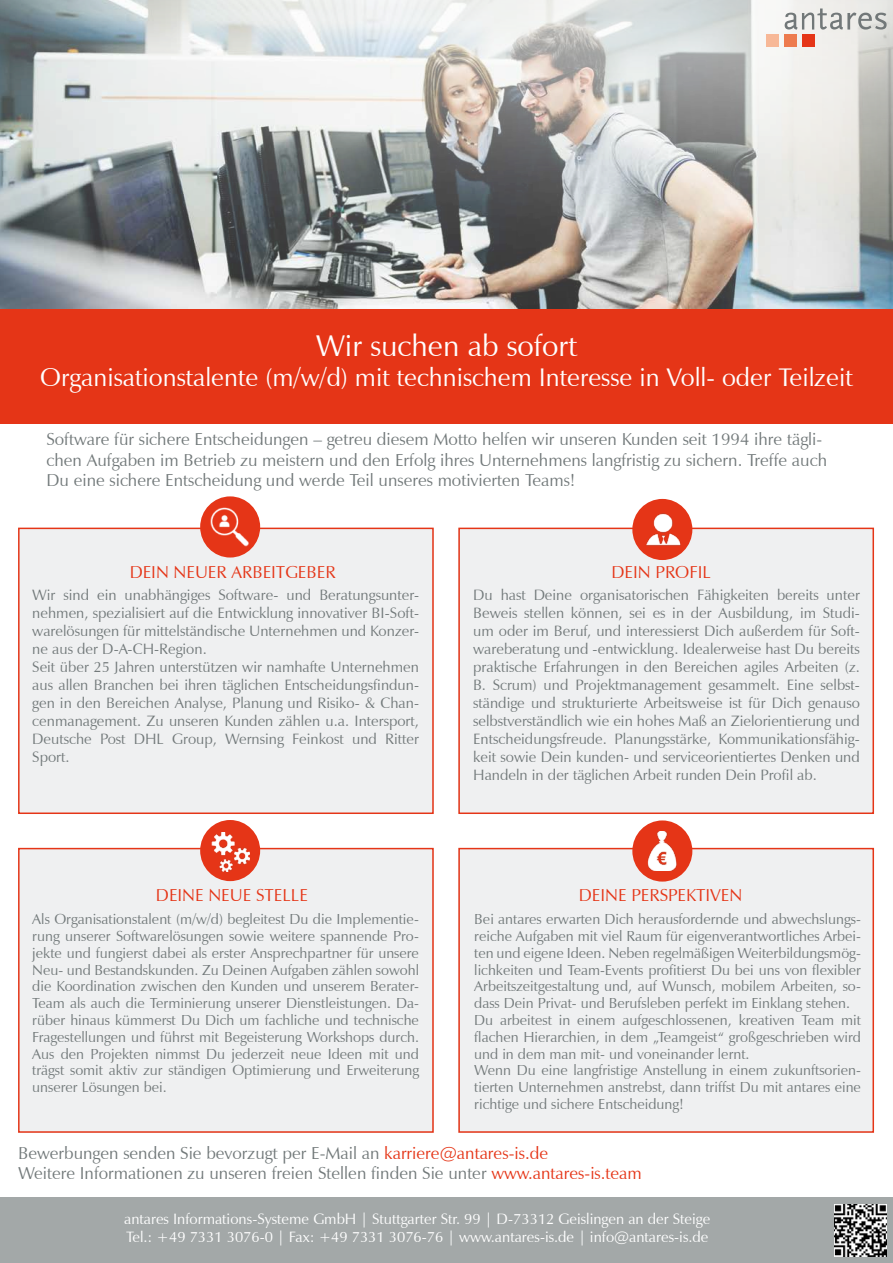
<style>
.page{position:relative;width:893px;height:1263px;background:#fff}
.page>*{position:absolute;margin:0;border:0;box-sizing:border-box;transform-origin:0 0}
.t1{font:30px "Zapf Humanist 601 BT";color:#fff}
.t2{font:25.5px "Zapf Humanist 601 BT";color:#fff}
.t3{font:17.25px/20.7px "Zapf Humanist 601 BT";color:#72797a}
.t4{font:17.25px "Zapf Humanist 601 BT";color:#e53517}
.t5{font:15px/18px "Zapf Humanist 601 BT";color:#72797a}
.t6{font:15px/18px "Zapf Humanist 601 BT";color:#fff}
.t7{font:14.55px/16.8px "Zapf Humanist 601 BT";color:#72797a;text-align:justify}
.s1{color:#e53517}
</style>
<div class="page">
<img style="left:0;top:0;width:893px;height:857px">
<div style="left:18px;top:528px;width:416px;height:284px;background:#eff0f1"></div>
<div style="left:458px;top:528px;width:416px;height:284px;background:#eff0f1"></div>
<div style="left:458px;top:848px;width:416px;height:285px;background:#eff0f1"></div>
<div style="left:18px;top:848px;width:416px;height:285px;background:#eff0f1"></div>
<div style="left:0;top:309px;width:893px;height:115px;background:#e53517"></div>
<div style="left:18px;top:528px;width:416px;height:286px;border:2px solid #e53517"></div>
<div style="left:458px;top:528px;width:416px;height:286px;border:2px solid #e53517"></div>
<div style="left:18px;top:848px;width:416px;height:285px;border:2px solid #e53517"></div>
<div style="left:458px;top:848px;width:416px;height:285px;border:2px solid #e53517"></div>
<div style="left:0;top:1197px;width:893px;height:66px;background:#a3a8a8"></div>
<div style="left:200px;top:496px;width:60px;height:61px;background:#e53517;border-radius:50%"></div>
<div style="left:632px;top:499px;width:60px;height:61px;background:#e53517;border-radius:50%"></div>
<div style="left:632px;top:820px;width:60px;height:61px;background:#e53517;border-radius:50%"></div>
<div style="left:200px;top:820px;width:60px;height:61px;background:#e53517;border-radius:50%"></div>
<div style="left:766px;top:34px;width:13px;height:12px;background:#f7b897"></div>
<div style="left:784px;top:34px;width:13px;height:12px;background:#ed7b4e"></div>
<div style="left:802px;top:34px;width:13px;height:12px;background:#e53517"></div>
<svg style="left:785px;top:9px;width:102px;height:21px;background:#c7c8c7"></svg>
<img style="left:834px;top:1204px;width:52px;height:52px">
<img style="left:646px;top:513px;width:35px;height:33px">
<img style="left:211px;top:833px;width:39px;height:38px">
<img style="left:647px;top:832px;width:30px;height:38px">
<img style="left:208px;top:503px;width:46px;height:46px">
<h1 class="t1" style="left:316px;top:327px;width:263px">Wir suchen ab sofort</h1>
<h2 class="t2" style="left:40px;top:362px;width:814px">Organisationstalente (m/w/d) mit technischem Interesse in Voll- oder Teilzeit</h2>
<p class="t3" style="left:46px;top:428px;width:782px">Software für sichere Entscheidungen – getreu diesem Motto helfen wir unseren Kunden seit 1994 ihre tägli&shy;chen Aufgaben im Betrieb zu meistern und den Erfolg ihres Unternehmens langfristig zu sichern. Treffe auch<br>Du eine sichere Entscheidung und werde Teil unseres motivierten Teams!</p>
<p class="t4" style="left:130px;top:561px;width:207px">DEIN NEUER ARBEITGEBER</p>
<p class="t4" style="left:612px;top:561px;width:101px">DEIN PROFIL</p>
<p class="t5" style="left:32px;top:586px;width:388px">Wir sind ein unabhängiges Software- und Beratungsunter&shy;nehmen, spezialisiert auf die Entwicklung innovativer BI-Soft&shy;warelösungen für mittelständische Unternehmen und Konzer&shy;ne aus der D-A-CH-Region.<br>Seit über 25 Jahren unterstützen wir namhafte Unternehmen aus allen Branchen bei ihren täglichen Entscheidungsfindun&shy;gen in den Bereichen Analyse, Planung und Risiko- &amp; Chan&shy;cenmanagement. Zu unseren Kunden zählen u.a. Intersport, Deutsche Post DHL Group, Wernsing Feinkost und Ritter Sport.</p>
<p class="t5" style="left:473px;top:586px;width:388px;text-align:justify">Du hast Deine organisatorischen Fähigkeiten bereits unter Beweis stellen können, sei es in der Ausbildung, im Studi&shy;um oder im Beruf, und interessierst Dich außerdem für Soft&shy;wareberatung und -entwicklung. Idealerweise hast Du bereits praktische Erfahrungen in den Bereichen agiles Arbeiten (z.<br>B. Scrum) und Projektmanagement gesammelt. Eine selbst&shy;ständige und strukturierte Arbeitsweise ist für Dich genauso selbstverständlich wie ein hohes Maß an Zielorientierung und Entscheidungsfreude. Planungsstärke, Kommunikationsfähig&shy;keit sowie Dein kunden- und serviceorientiertes Denken und Handeln in der täglichen Arbeit runden Dein Profil ab.</p>
<p class="t4" style="left:156px;top:885px;width:153px">DEINE NEUE STELLE</p>
<p class="t4" style="left:579px;top:885px;width:165px">DEINE PERSPEKTIVEN</p>
<p class="t7" style="left:32px;top:911px;width:388px">Als Organisationstalent (m/w/d) begleitest Du die Implementie&shy;rung unserer Softwarelösungen sowie weitere spannende Pro&shy;jekte und fungierst dabei als erster Ansprechpartner für unsere Neu- und Bestandskunden. Zu Deinen Aufgaben zählen sowohl die Koordination zwischen den Kunden und unserem Berater-Team als auch die Terminierung unserer Dienstleistungen. Da&shy;rüber hinaus kümmerst Du Dich um fachliche und technische Fragestellungen und führst mit Begeisterung Workshops durch.<br>Aus den Projekten nimmst Du jederzeit neue Ideen mit und trägst somit aktiv zur ständigen Optimierung und Erweiterung unserer Lösungen bei.</p>
<p class="t7" style="left:474px;top:911px;width:388px;text-align:left">Bei antares erwarten Dich herausfordernde und abwechslungs&shy;reiche Aufgaben mit viel Raum für eigenverantwortliches Arbei&shy;ten und eigene Ideen. Neben regelmäßigen Weiterbildungsmög&shy;lichkeiten und Team-Events profitierst Du bei uns von flexibler Arbeitszeitgestaltung und, auf Wunsch, mobilem Arbeiten, so&shy;dass Dein Privat- und Berufsleben perfekt im Einklang stehen.<br>Du arbeitest in einem aufgeschlossenen, kreativen Team mit flachen Hierarchien, in dem „Teamgeist“ großgeschrieben wird und in dem man mit- und voneinander lernt.<br>Wenn Du eine langfristige Anstellung in einem zukunftsorien&shy;tierten Unternehmen anstrebst, dann triffst Du mit antares eine richtige und sichere Entscheidung!</p>
<p class="t3" style="left:18px;top:1142px;width:625px">Bewerbungen senden Sie bevorzugt per E-Mail an <span class="s1">karriere@antares-is.de<br></span>Weitere Informationen zu unseren freien Stellen finden Sie unter <span class="s1">www.antares-is.team</span></p>
<p class="t6" style="left:124px;top:1210px;width:588px">antares Informations-Systeme GmbH | Stuttgarter Str. 99 | D-73312 Geislingen an der Steige<br>Tel.: +49 7331 3076-0 | Fax: +49 7331 3076-76 | www.antares-is.de | info@antares-is.de</p>
</div>
